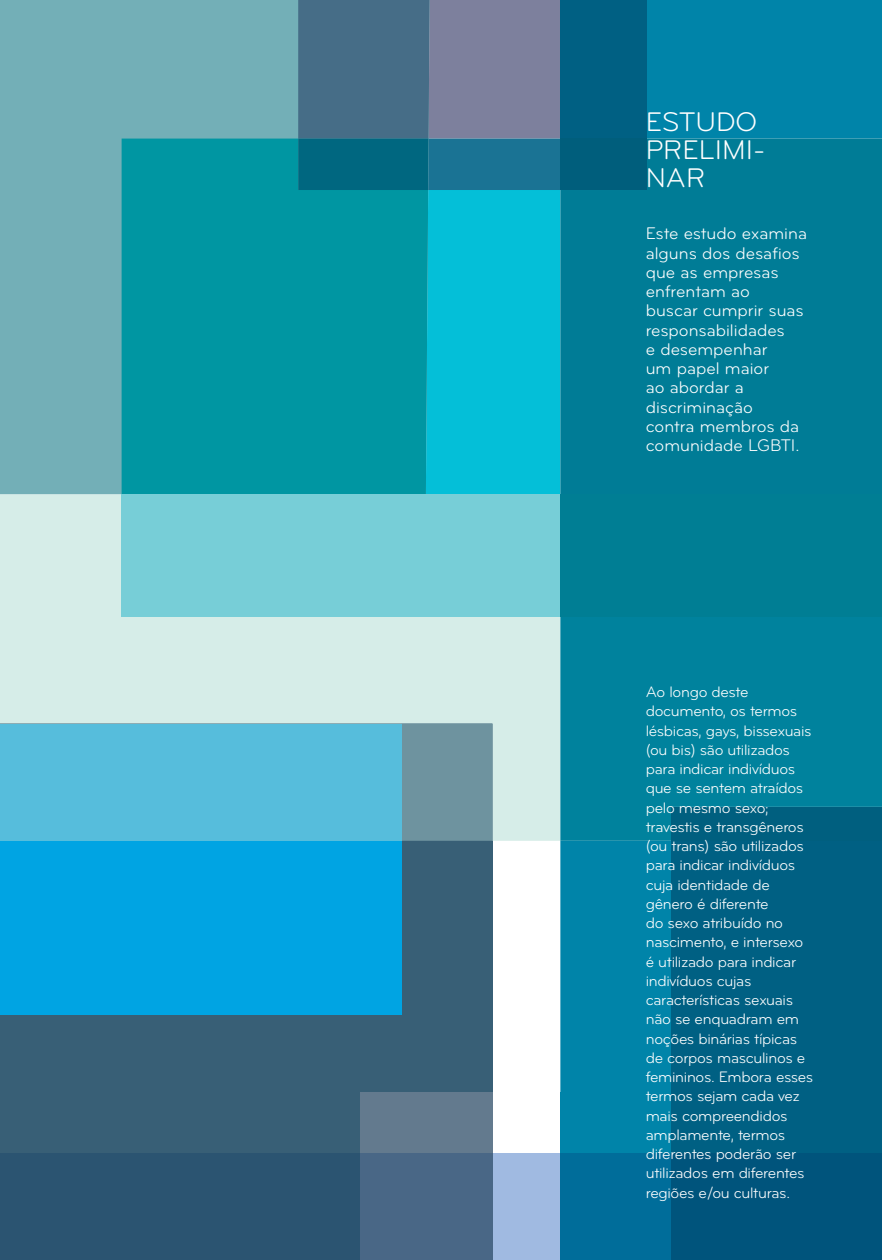
<style>
.page{position:relative;width:882px;height:1260px;background:#fff}
.page>*{position:absolute;margin:0;border:0;box-sizing:border-box;transform-origin:0 0}
.t1{font:28px/28px "Bryant Pro";color:#fff}
.t2{font:17.5px/19.2px "Bryant Pro";color:#fff}
.t3{font:15.75px/19.2px "Bryant Pro";letter-spacing:-.02em;color:#fff}
</style>
<div class="page">
<div style="left:0;top:0;width:298px;height:494px;background:#73afb7"></div>
<div style="left:0;top:724px;width:492px;height:536px;background:#385f76"></div>
<div style="left:428px;top:190px;width:132px;height:304px;background:#04bfd8"></div>
<div style="left:122px;top:139px;width:306px;height:355px;background:#0096a2"></div>
<div style="left:0;top:724px;width:402px;height:291px;background:#00a4e3"></div>
<div style="left:360px;top:1093px;width:132px;height:61px;background:#637a8e"></div>
<div style="left:0;top:494px;width:560px;height:347px;background:#d6ede8"></div>
<div style="left:402px;top:724px;width:90px;height:117px;background:#6e939f"></div>
<div style="left:122px;top:494px;width:438px;height:123px;background:#77ced7"></div>
<div style="left:0;top:724px;width:402px;height:117px;background:#56bddc"></div>
<div style="left:560px;top:0;width:322px;height:1093px;background:#0084a9"></div>
<div style="left:560px;top:139px;width:322px;height:355px;background:#007c96"></div>
<div style="left:560px;top:1093px;width:111px;height:61px;background:#0084a9"></div>
<div style="left:560px;top:617px;width:322px;height:224px;background:#00829d"></div>
<div style="left:560px;top:494px;width:322px;height:123px;background:#007e94"></div>
<div style="left:671px;top:841px;width:211px;height:252px;background:#006083"></div>
<div style="left:671px;top:1093px;width:211px;height:61px;background:#006083"></div>
<div style="left:671px;top:807px;width:211px;height:34px;background:#005f7f"></div>
<svg style="left:298px;top:0;width:262px;height:139px;background:#617692"></svg>
<div style="left:428px;top:139px;width:132px;height:51px;background:#1a7394"></div>
<div style="left:298px;top:139px;width:131px;height:51px;background:#006780"></div>
<div style="left:560px;top:0;width:87px;height:139px;background:#006083"></div>
<div style="left:560px;top:139px;width:87px;height:51px;background:#005e7c"></div>
<div style="left:0;top:1154px;width:360px;height:106px;background:#2b5471"></div>
<div style="left:492px;top:1154px;width:68px;height:106px;background:#a0bae1"></div>
<div style="left:360px;top:1154px;width:132px;height:106px;background:#496786"></div>
<div style="left:560px;top:1154px;width:111px;height:106px;background:#006d9a"></div>
<div style="left:671px;top:1154px;width:211px;height:106px;background:#00547c"></div>
<h1 class="t1" style="left:646px;top:109px;width:121px">ESTUDO<br>PRELIMI-<br>NAR</h1>
<p class="t2" style="left:646px;top:224px;width:163px">Este estudo examina alguns dos desafios que as empresas enfrentam ao<br>buscar cumprir suas responsabilidades<br>e desempenhar<br>um papel maior<br>ao abordar a discriminação<br>contra membros da comunidade LGBTI.</p>
<p class="t3" style="left:646px;top:683px;width:169px">Ao longo deste documento, os termos lésbicas, gays, bissexuais (ou bis) são utilizados para indicar indivíduos que se sentem atraídos pelo mesmo sexo; travestis e transgêneros (ou trans) são utilizados para indicar indivíduos cuja identidade de gênero é diferente<br>do sexo atribuído no nascimento, e intersexo é utilizado para indicar indivíduos cujas características sexuais não se enquadram em noções binárias típicas de corpos masculinos e femininos. Embora esses termos sejam cada vez mais compreendidos amplamente, termos diferentes poderão ser utilizados em diferentes regiões e/ou culturas.</p>
</div>
